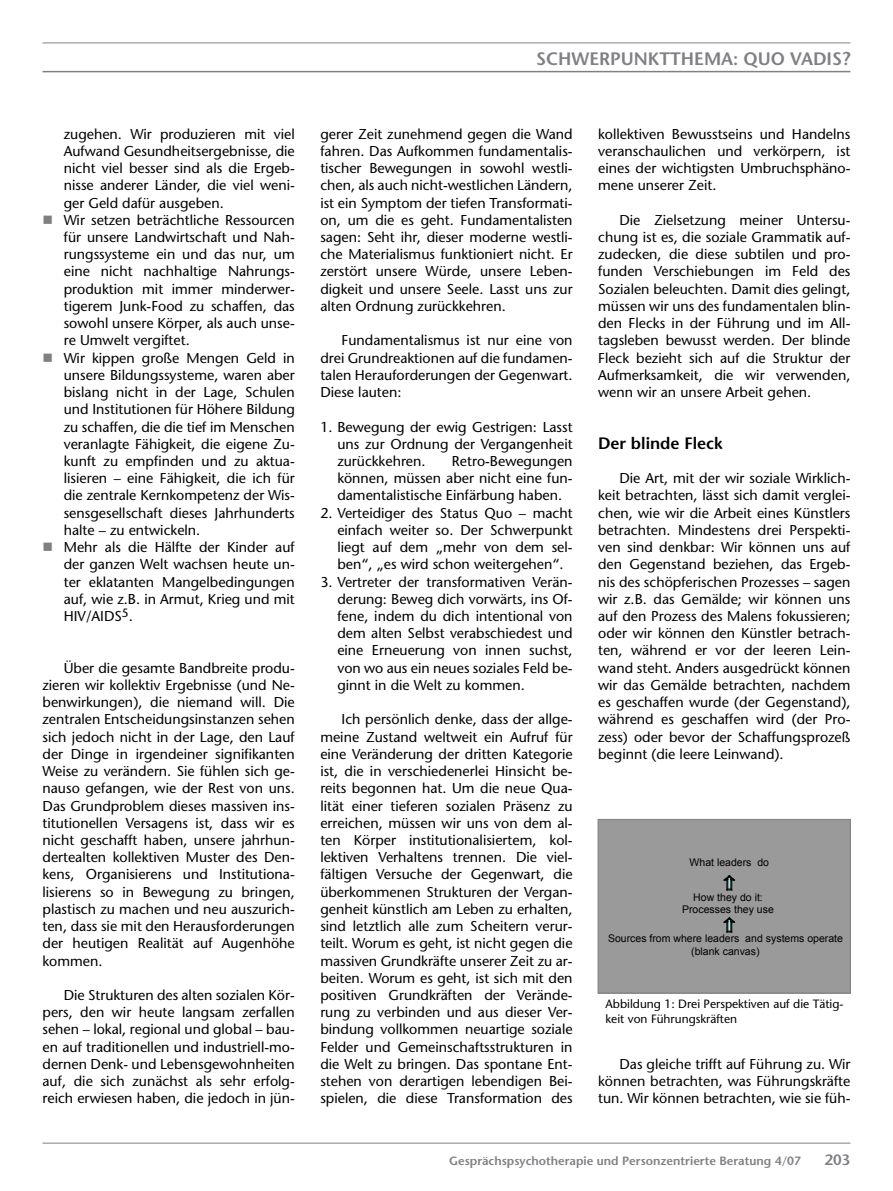
<style>
.page{position:relative;width:893px;height:1191px;background:#fff}
.page>*{position:absolute;margin:0;border:0;box-sizing:border-box;transform-origin:0 0}
.t1{font:600 18px "Stone Sans";color:#817f84}
.t2{font:600 16.5px "Stone Sans";color:#000}
.t3{font:600 15px "Stone Sans";color:#817f84}
.t4{font:14.25px/17.2px "Stone Sans";color:#000;text-align:justify}
.t5{font:14.25px "Wingdings";color:#817f84}
.t6{font:12px/14.4px "Stone Sans";color:#000}
.t7{font:600 12px "Stone Sans";color:#817f84}
.t8{font:10.5px/12.6px "Arial";color:#000;text-align:center}
</style>
<div class="page">
<hr style="left:43px;top:1142px;width:807px;height:1px;background:#817f84">
<hr style="left:43px;top:43px;width:807px;height:1px;background:#817f84">
<hr style="left:43px;top:71px;width:807px;height:1px;background:#817f84">
<div style="left:598px;top:819px;width:252px;height:174px;background:#9a9a9a"></div>
<svg style="left:723px;top:875px;width:13px;height:15px"></svg>
<svg style="left:723px;top:917px;width:13px;height:15px"></svg>
<div style="left:598px;top:819px;width:252px;height:174px;border:1px solid #817f84"></div>
<p class="t4" style="left:64px;top:125px;width:233px;text-align:left">zugehen. Wir produzieren mit viel Aufwand Gesundheitsergebnisse, die nicht viel besser sind als die Ergeb&shy;nisse anderer Länder, die viel weni&shy;ger Geld dafür ausgeben.<br>Wir setzen beträchtliche Ressourcen für unsere Landwirtschaft und Nah&shy;rungssysteme ein und das nur, um eine nicht nachhaltige Nahrungs&shy;produktion mit immer minderwer&shy;tigerem Junk-Food zu schaffen, das sowohl unsere Körper, als auch unse&shy;re Umwelt vergiftet.<br>Wir kippen große Mengen Geld in unsere Bildungssysteme, waren aber bislang nicht in der Lage, Schulen und Institutionen für Höhere Bildung zu schaffen, die die tief im Menschen veranlagte Fähigkeit, die eigene Zu&shy;kunft zu empfinden und zu aktua&shy;lisieren – eine Fähigkeit, die ich für die zentrale Kernkompetenz der Wis&shy;sensgesellschaft dieses Jahrhunderts halte – zu entwickeln.<br>Mehr als die Hälfte der Kinder auf der ganzen Welt wachsen heute un&shy;ter eklatanten Mangelbedingungen auf, wie z.B. in Armut, Krieg und mit HIV/AIDS<sup>5</sup>.</p>
<p class="t4" style="left:43px;top:659px;width:254px;text-indent:21px">Über die gesamte Bandbreite produ&shy;zieren wir kollektiv Ergebnisse (und Ne&shy;benwirkungen), die niemand will. Die zentralen Entscheidungsinstanzen sehen sich jedoch nicht in der Lage, den Lauf der Dinge in irgendeiner signifikanten Weise zu verändern. Sie fühlen sich ge&shy;nauso gefangen, wie der Rest von uns.<br>Das Grundproblem dieses massiven ins&shy;titutionellen Versagens ist, dass wir es nicht geschafft haben, unsere jahrhun&shy;dertealten kollektiven Muster des Den&shy;kens, Organisierens und Institutiona&shy;lisierens so in Bewegung zu bringen, plastisch zu machen und neu auszurich&shy;ten, dass sie mit den Herausforderungen der heutigen Realität auf Augenhöhe kommen.</p>
<p class="t4" style="left:43px;top:986px;width:254px;text-indent:21px">Die Strukturen des alten sozialen Kör&shy;pers, den wir heute langsam zerfallen sehen – lokal, regional und global – bau&shy;en auf traditionellen und industriell-mo&shy;dernen Denk- und Lebensgewohnheiten auf, die sich zunächst als sehr erfolg&shy;reich erwiesen haben, die jedoch in jün-</p>
<p class="t5" style="left:43px;top:212px;width:12px">■</p>
<p class="t5" style="left:43px;top:350px;width:12px">■</p>
<p class="t5" style="left:43px;top:539px;width:12px">■</p>
<p class="t1" style="left:536px;top:47px;width:316px">Schwerpunktthema: Quo Vadis?</p>
<p class="t4" style="left:320px;top:125px;width:254px">gerer Zeit zunehmend gegen die Wand fahren. Das Aufkommen fundamentalis&shy;tischer Bewegungen in sowohl westli&shy;chen, als auch nicht-westlichen Ländern, ist ein Symptom der tiefen Transformati&shy;on, um die es geht. Fundamentalisten sagen: Seht ihr, dieser moderne westli&shy;che Materialismus funktioniert nicht. Er zerstört unsere Würde, unsere Leben&shy;digkeit und unsere Seele. Lasst uns zur alten Ordnung zurückkehren.</p>
<p class="t4" style="left:320px;top:332px;width:254px;text-indent:21px">Fundamentalismus ist nur eine von drei Grundreaktionen auf die fundamen&shy;talen Herauforderungen der Gegenwart.<br>Diese lauten:</p>
<p class="t4" style="left:337px;top:418px;width:237px;text-indent:-17px">1. Bewegung der ewig Gestrigen: Lasst uns zur Ordnung der Vergangenheit zurückkehren.</p>
<p class="t4" style="left:337px;top:452px;width:237px;text-indent:115px">Retro-Bewegungen können, müssen aber nicht eine fun&shy;damentalistische Einfärbung haben.</p>
<p class="t4" style="left:337px;top:504px;width:237px;text-indent:-17px">2. Verteidiger des Status Quo – macht einfach weiter so. Der Schwerpunkt liegt auf dem „mehr von dem sel&shy;ben“, „es wird schon weitergehen“.</p>
<p class="t4" style="left:337px;top:573px;width:237px;text-indent:-17px">3. Vertreter der transformativen Verän&shy;derung: Beweg dich vorwärts, ins Of&shy;fene, indem du dich intentional von dem alten Selbst verabschiedest und eine Erneuerung von innen suchst, von wo aus ein neues soziales Feld be&shy;ginnt in die Welt zu kommen.</p>
<p class="t4" style="left:320px;top:711px;width:254px;text-indent:21px">Ich persönlich denke, dass der allge&shy;meine Zustand weltweit ein Aufruf für eine Veränderung der dritten Kategorie ist, die in verschiedenerlei Hinsicht be&shy;reits begonnen hat. Um die neue Qua&shy;lität einer tieferen sozialen Präsenz zu erreichen, müssen wir uns von dem al&shy;ten Körper institutionalisiertem, kol&shy;lektiven Verhaltens trennen. Die viel&shy;fältigen Versuche der Gegenwart, die überkommenen Strukturen der Vergan&shy;genheit künstlich am Leben zu erhalten, sind letztlich alle zum Scheitern verur&shy;teilt. Worum es geht, ist nicht gegen die massiven Grundkräfte unserer Zeit zu ar&shy;beiten. Worum es geht, ist sich mit den positiven Grundkräften der Verände&shy;rung zu verbinden und aus dieser Ver&shy;bindung vollkommen neuartige soziale Felder und Gemeinschaftsstrukturen in die Welt zu bringen. Das spontane Ent&shy;stehen von derartigen lebendigen Bei&shy;spielen, die diese Transformation des</p>
<p class="t4" style="left:598px;top:125px;width:254px">kollektiven Bewusstseins und Handelns veranschaulichen und verkörpern, ist eines der wichtigsten Umbruchsphäno&shy;mene unserer Zeit.</p>
<p class="t4" style="left:598px;top:211px;width:254px;text-indent:21px">Die Zielsetzung meiner Untersu&shy;chung ist es, die soziale Grammatik auf&shy;zudecken, die diese subtilen und pro&shy;funden Verschiebungen im Feld des Sozialen beleuchten. Damit dies gelingt, müssen wir uns des fundamentalen blin&shy;den Flecks in der Führung und im All&shy;tagsleben bewusst werden. Der blinde Fleck bezieht sich auf die Struktur der Aufmerksamkeit, die wir verwenden, wenn wir an unsere Arbeit gehen.</p>
<p class="t2" style="left:598px;top:433px;width:126px">Der blinde Fleck</p>
<p class="t4" style="left:598px;top:469px;width:254px;text-indent:21px">Die Art, mit der wir soziale Wirklich&shy;keit betrachten, lässt sich damit verglei&shy;chen, wie wir die Arbeit eines Künstlers betrachten. Mindestens drei Perspekti&shy;ven sind denkbar: Wir können uns auf den Gegenstand beziehen, das Ergeb&shy;nis des schöpferischen Prozesses – sagen wir z.B. das Gemälde; wir können uns auf den Prozess des Malens fokussieren; oder wir können den Künstler betrach&shy;ten, während er vor der leeren Lein&shy;wand steht. Anders ausgedrückt können wir das Gemälde betrachten, nachdem es geschaffen wurde (der Gegenstand), während es geschaffen wird (der Pro&shy;zess) oder bevor der Schaffungsprozeß beginnt (die leere Leinwand).</p>
<p class="t8" style="left:690px;top:856px;width:81px">What leaders do</p>
<p class="t8" style="left:682px;top:890px;width:93px">How they do it:<br>Processes they use</p>
<p class="t8" style="left:608px;top:932px;width:236px">Sources from where leaders and systems operate (blank canvas)</p>
<p class="t6" style="left:605px;top:996px;width:240px">Abbildung 1: Drei Perspektiven auf die Tätig&shy;keit von Führungskräften</p>
<p class="t4" style="left:598px;top:1055px;width:254px;text-indent:21px">Das gleiche trifft auf Führung zu. Wir können betrachten, was Führungskräfte tun. Wir können betrachten, wie sie füh-</p>
<p class="t7" style="left:449px;top:1154px;width:354px">Gesprächspsychotherapie und Personzentrierte Beratung 4/07</p>
<p class="t3" style="left:825px;top:1151px;width:27px">203</p>
</div>
